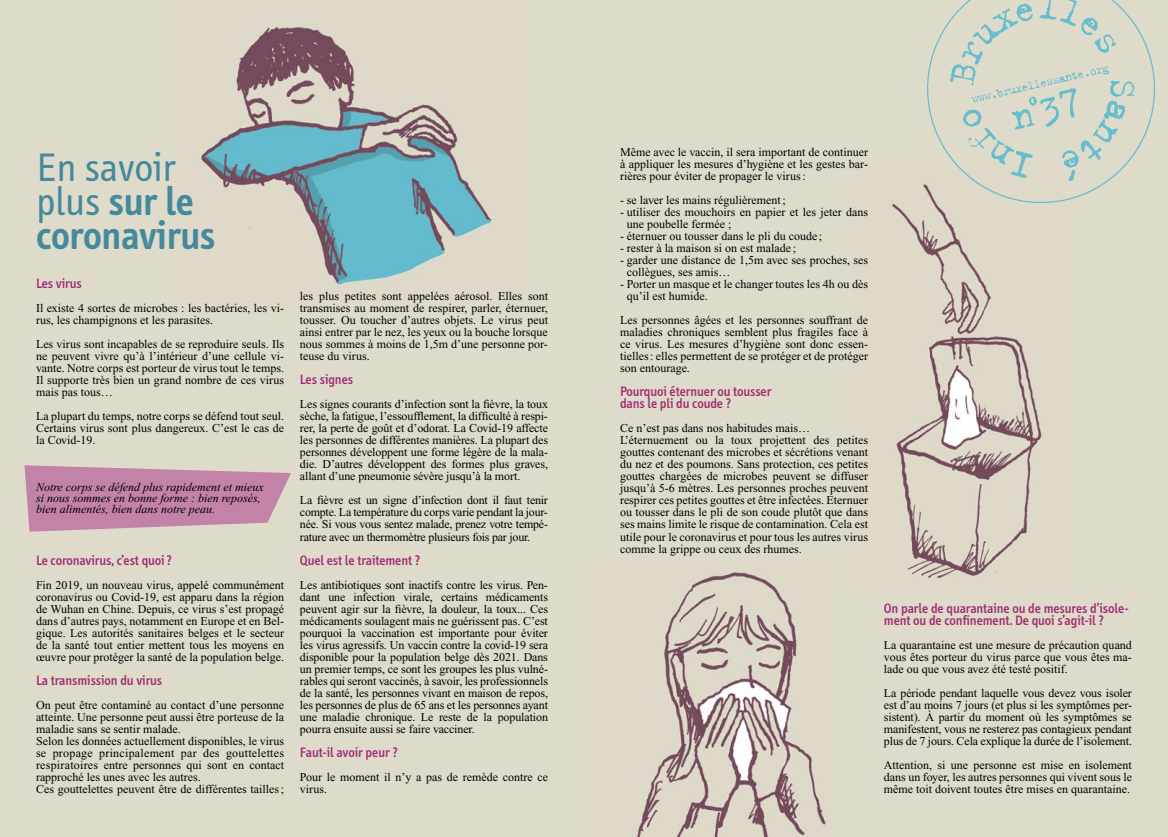
<style>
.page{position:relative;width:1168px;height:837px;background:#fff}
.page>*{position:absolute;margin:0;border:0;box-sizing:border-box;transform-origin:0 0}
.t1{font:600 41px/34px "Info";color:#45899c}
.t2{font:500 14px/12px "Info";color:#a02a72}
.t3{font:12px/12px "Times New Roman";color:#000;text-align:justify}
.t4{font:italic 12px/11px "Times New Roman";color:#000}
.s1{font-weight:400}
</style>
<div class="page">
<div style="left:0;top:0;width:1168px;height:836px;background:#dedbca"></div>
<img style="left:201px;top:27px;width:291px;height:258px">
<svg style="left:25px;top:465px;width:266px;height:66px"></svg>
<img style="left:637px;top:572px;width:189px;height:264px">
<img style="left:892px;top:184px;width:164px;height:395px">
<img style="left:928px;top:0;width:227px;height:202px">
<h1 class="t1" style="left:36px;top:150px;width:181px"><span class="s1">En savoir plus</span> sur le coronavirus</h1>
<p class="t2" style="left:36px;top:278px;width:47px">Les virus</p>
<p class="t3" style="left:36px;top:302px;width:250px">Il existe 4 sortes de microbes : les bactéries, les vi&shy;rus, les champignons et les parasites.</p>
<p class="t3" style="left:36px;top:338px;width:250px">Les virus sont incapables de se reproduire seuls. Ils ne peuvent vivre qu’à l’intérieur d’une cellule vi&shy;vante. Notre corps est porteur de virus tout le temps.<br>Il supporte très bien un grand nombre de ces virus mais pas tous…</p>
<p class="t3" style="left:36px;top:410px;width:250px">La plupart du temps, notre corps se défend tout seul.<br>Certains virus sont plus dangereux. C’est le cas de la Covid-19.</p>
<p class="t4" style="left:36px;top:482px;width:229px">Notre corps se défend plus rapidement et mieux si nous sommes en bonne forme : bien reposés, bien alimentés, bien dans notre peau.</p>
<p class="t2" style="left:36px;top:554px;width:137px">Le coronavirus, c’est quoi?</p>
<p class="t3" style="left:36px;top:578px;width:250px">Fin 2019, un nouveau virus, appelé communément coronavirus ou Covid-19, est apparu dans la région de Wuhan en Chine. Depuis, ce virus s’est propagé dans d’autres pays, notamment en Europe et en Bel&shy;gique. Les autorités sanitaires belges et le secteur de la santé tout entier mettent tous les moyens en œuvre pour protéger la santé de la population belge.</p>
<p class="t2" style="left:36px;top:674px;width:128px">La transmission du virus</p>
<p class="t3" style="left:36px;top:698px;width:250px;text-align:left">On peut être contaminé au contact d’une personne atteinte. Une personne peut aussi être porteuse de la maladie sans se sentir malade.<br>Selon les données actuellement disponibles, le virus se propage principalement par des gouttelettes respiratoires entre personnes qui sont en contact rapproché les unes avec les autres.<br>Ces gouttelettes peuvent être de différentes tailles;</p>
<p class="t3" style="left:300px;top:290px;width:250px">les plus petites sont appelées aérosol. Elles sont transmises au moment de respirer, parler, éternuer, tousser. Ou toucher d’autres objets. Le virus peut ainsi entrer par le nez, les yeux ou la bouche lorsque nous sommes à moins de 1,5m d’une personne por&shy;teuse du virus.</p>
<p class="t2" style="left:300px;top:374px;width:55px">Les signes</p>
<p class="t3" style="left:300px;top:398px;width:250px">Les signes courants d’infection sont la fièvre, la toux sèche, la fatigue, l’essoufflement, la difficulté à respi&shy;rer, la perte de goût et d’odorat. La Covid-19 affecte les personnes de différentes manières. La plupart des personnes développent une forme légère de la mala&shy;die. D’autres développent des formes plus graves, allant d’une pneumonie sévère jusqu’à la mort.</p>
<p class="t3" style="left:300px;top:494px;width:250px">La fièvre est un signe d’infection dont il faut tenir compte. La température du corps varie pendant la jour&shy;née. Si vous vous sentez malade, prenez votre tempé&shy;rature avec un thermomètre plusieurs fois par jour.</p>
<p class="t2" style="left:300px;top:554px;width:122px">Quel est le traitement ?</p>
<p class="t3" style="left:300px;top:578px;width:250px">Les antibiotiques sont inactifs contre les virus. Pen&shy;dant une infection virale, certains médicaments peuvent agir sur la fièvre, la douleur, la toux... Ces médicaments soulagent mais ne guérissent pas. C’est pourquoi la vaccination est importante pour éviter les virus agressifs. Un vaccin contre la covid-19 sera disponible pour la population belge dès 2021. Dans un premier temps, ce sont les groupes les plus vulné&shy;rables qui seront vaccinés, à savoir, les professionnels de la santé, les personnes vivant en maison de repos, les personnes de plus de 65 ans et les personnes ayant une maladie chronique. Le reste de la population pourra ensuite aussi se faire vacciner.</p>
<p class="t2" style="left:300px;top:746px;width:99px">Faut-il avoir peur ?</p>
<p class="t3" style="left:300px;top:770px;width:250px">Pour le moment il n’y a pas de remède contre ce virus.</p>
<p class="t3" style="left:620px;top:146px;width:250px">Même avec le vaccin, il sera important de continuer à appliquer les mesures d’hygiène et les gestes bar&shy;rières pour éviter de propager le virus:</p>
<p class="t3" style="left:620px;top:194px;width:167px">- se laver les mains régulièrement;</p>
<p class="t3" style="left:627px;top:206px;width:243px;text-indent:-7px">- utiliser des mouchoirs en papier et les jeter dans une poubelle fermée ;</p>
<p class="t3" style="left:620px;top:230px;width:204px">- éternuer ou tousser dans le pli du coude ;</p>
<p class="t3" style="left:620px;top:242px;width:178px">- rester à la maison si on est malade ;</p>
<p class="t3" style="left:627px;top:254px;width:243px;text-indent:-7px">- garder une distance de 1,5m avec ses proches, ses collègues, ses amis…</p>
<p class="t3" style="left:627px;top:278px;width:243px;text-indent:-7px">- Porter un masque et le changer toutes les 4h ou dès qu’il est humide.</p>
<p class="t3" style="left:620px;top:314px;width:250px">Les personnes âgées et les personnes souffrant de maladies chroniques semblent plus fragiles face à ce virus. Les mesures d’hygiène sont donc essen&shy;tielles: elles permettent de se protéger et de protéger son entourage.</p>
<p class="t2" style="left:620px;top:386px;width:153px">Pourquoi éternuer ou tousser dans le pli du coude ?</p>
<p class="t3" style="left:620px;top:422px;width:250px;text-align:left">Ce n’est pas dans nos habitudes mais… L’éternuement ou la toux projettent des petites gouttes contenant des microbes et sécrétions venant du nez et des poumons. Sans protection, ces petites gouttes chargées de microbes peuvent se diffuser jusqu’à 5-6 mètres. Les personnes proches peuvent respirer ces petites gouttes et être infectées. Eternuer ou tousser dans le pli de son coude plutôt que dans ses mains limite le risque de contamination. Cela est utile pour le coronavirus et pour tous les autres virus comme la grippe ou ceux des rhumes.</p>
<p class="t2" style="left:884px;top:602px;width:246px">On parle de quarantaine ou de mesures d’isole&shy;ment ou de confinement. De quoi s’agit-il ?</p>
<p class="t3" style="left:884px;top:638px;width:250px">La quarantaine est une mesure de précaution quand vous êtes porteur du virus parce que vous êtes ma&shy;lade ou que vous avez été testé positif.</p>
<p class="t3" style="left:884px;top:686px;width:250px">La période pendant laquelle vous devez vous isoler est d’au moins 7 jours (et plus si les symptômes per&shy;sistent). À partir du moment où les symptômes se manifestent, vous ne resterez pas contagieux pendant plus de 7 jours. Cela explique la durée de l’isolement.</p>
<p class="t3" style="left:884px;top:758px;width:250px">Attention, si une personne est mise en isolement dans un foyer, les autres personnes qui vivent sous le même toit doivent toutes être mises en quarantaine.</p>
</div>
